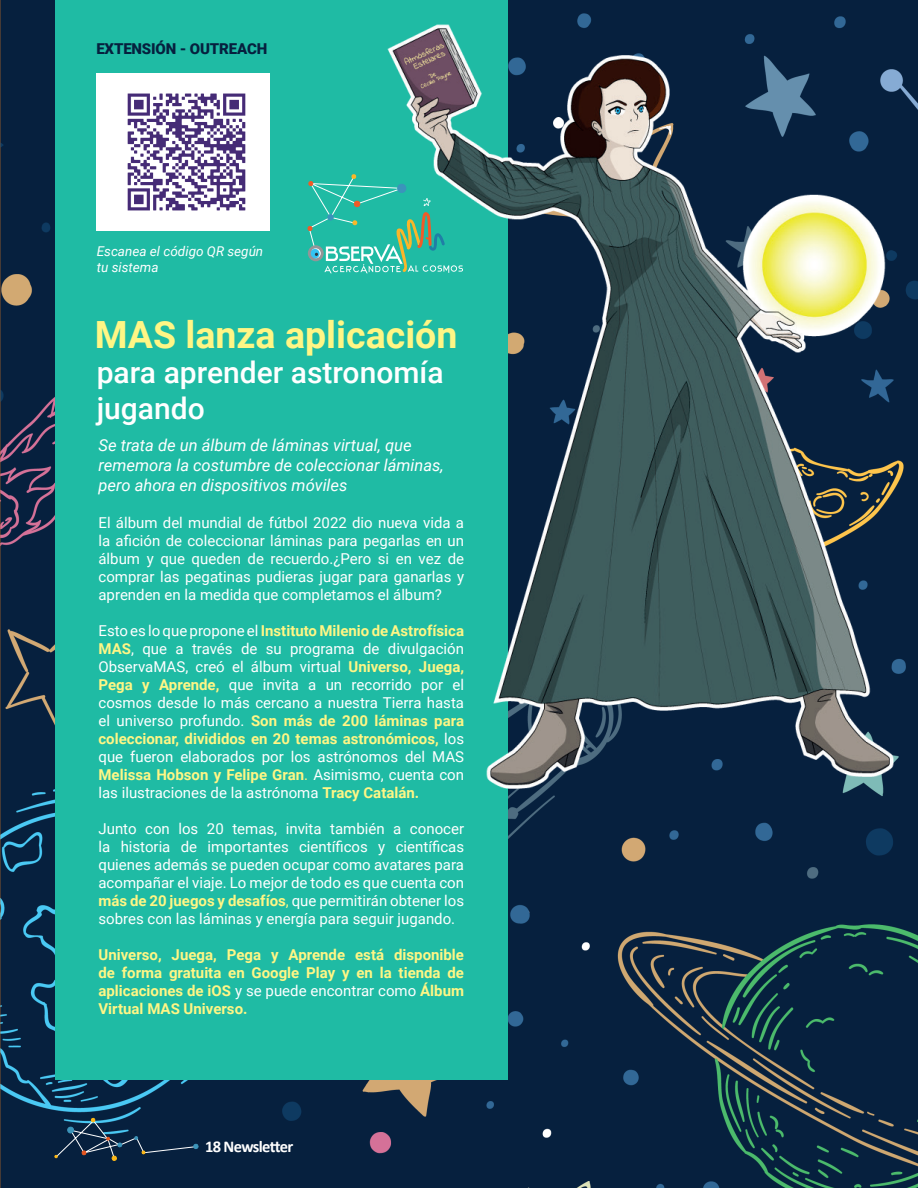
<style>
.page{position:relative;width:918px;height:1188px;background:#fff}
.page>*{position:absolute;margin:0;border:0;box-sizing:border-box;transform-origin:0 0}
.t1{font:700 37.5px "Roboto";color:#fff685}
.t2{font:500 30px/36px "Roboto";color:#fff}
.t3{font:italic 16.5px/19.8px "Roboto";color:#fff}
.t4{font:700 16.5px "Calibri";letter-spacing:-.04em;color:#fff}
.t5{font:15px/18px "Roboto";color:#fff;text-align:justify}
.t6{font:700 15px/18px "Roboto";color:#fff685;text-align:justify}
.t7{font:900 15px "Roboto";letter-spacing:-.01em;color:#06203e}
.t8{font:italic 13.5px/16.2px "Roboto";color:#fff}
.s1{font-weight:700;color:#fff685}
.s2{color:#fff685}
.s3{font-weight:400;color:#fff}
</style>
<div class="page">
<img style="left:0;top:0;width:918px;height:1188px">
<div style="left:55px;top:0;width:453px;height:1080px;background:#1fbba4"></div>
<img style="left:307px;top:0;width:611px;height:803px">
<div style="left:97px;top:73px;width:173px;height:158px;background:#fff"></div>
<img style="left:127px;top:93px;width:119px;height:118px">
<svg style="left:55px;top:1118px;width:144px;height:43px;background:#17314c"></svg>
<p class="t7" style="left:96px;top:38px;width:172px">EXTENSIÓN - OUTREACH</p>
<p class="t8" style="left:97px;top:243px;width:168px">Escanea el código QR según tu sistema</p>
<h1 class="t1" style="left:95px;top:308px;width:364px">MAS lanza aplicación</h1>
<h2 class="t2" style="left:97px;top:354px;width:348px">para aprender astronomía jugando</h2>
<p class="t3" style="left:98px;top:435px;width:347px">Se trata de un álbum de láminas virtual, que rememora la costumbre de coleccionar láminas, pero ahora en dispositivos móviles</p>
<p class="t5" style="left:98px;top:513px;width:367px">El álbum del mundial de fútbol 2022 dio nueva vida a la afición de coleccionar láminas para pegarlas en un álbum y que queden de recuerdo.¿Pero si en vez de comprar las pegatinas pudieras jugar para ganarlas y aprenden en la medida que completamos el álbum?</p>
<p class="t5" style="left:98px;top:621px;width:367px">Esto es lo que propone el <span class="s1">Instituto Milenio de Astrofísica MAS</span>, que a través de su programa de divulgación ObservaMAS, creó el álbum virtual <span class="s1">Universo, Juega, Pega y Aprende,</span> que invita a un recorrido por el cosmos desde lo más cercano a nuestra Tierra hasta el universo profundo. <span class="s1">Son más de 200 láminas para coleccionar, divididos en 20 temas astronómicos,</span> los que fueron elaborados por los astrónomos del MAS <span class="s1">Melissa Hobson y Felipe Gran</span><span class="s2">.</span> Asimismo, cuenta con las ilustraciones de la astrónoma <span class="s1">Tracy Catalán.</span></p>
<p class="t5" style="left:98px;top:819px;width:367px">Junto con los 20 temas, invita también a conocer la historia de importantes científicos y científicas quienes además se pueden ocupar como avatares para acompañar el viaje. Lo mejor de todo es que cuenta con <span class="s1">más de 20 juegos y desafíos</span><span class="s2">,</span> que permitirán obtener los sobres con las láminas y energía para seguir jugando.</p>
<p class="t6" style="left:98px;top:945px;width:367px">Universo, Juega, Pega y Aprende está disponible de forma gratuita en Google Play y en la tienda de aplicaciones de iOS <span class="s3">y se puede encontrar como</span> Álbum Virtual MAS Universo.</p>
<p class="t4" style="left:205px;top:1134px;width:90px">18 Newsletter</p>
</div>
